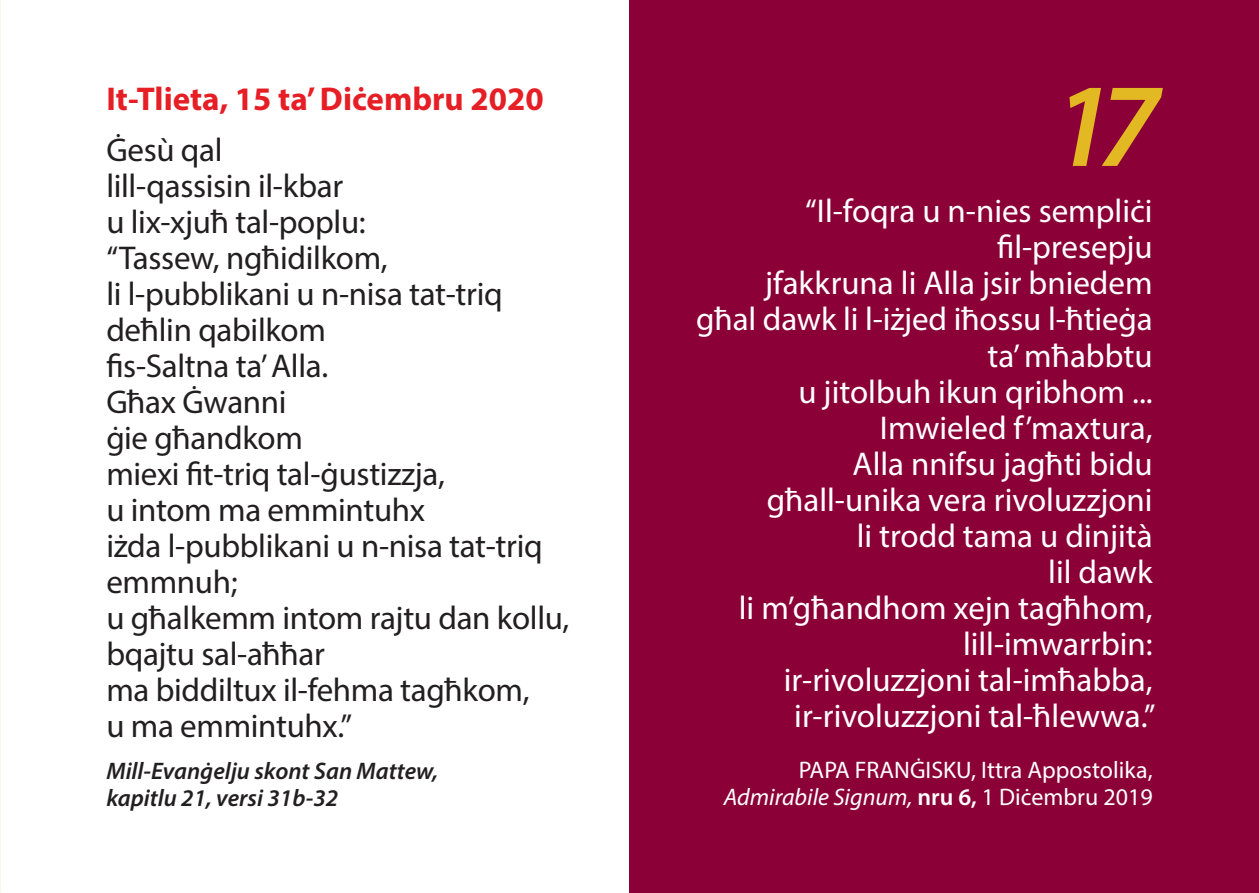
<style>
.page{position:relative;width:1259px;height:893px;background:#fff}
.page>*{position:absolute;margin:0;border:0;box-sizing:border-box;transform-origin:0 0}
.t1{font:italic 600 120px "Myriad Pro";color:#e3b923}
.t2{font:33px/36px "Myriad Pro";letter-spacing:-.01em;color:#231f20}
.t3{font:33px/36px "Myriad Pro";color:#fff;text-align:right}
.t4{font:700 33px "Myriad Pro";color:#e61e25}
.t5{font:italic 600 24px "Myriad Pro";color:#231f20}
.t6{font:italic 24px "Myriad Pro";color:#fff}
.t7{font:24px "Myriad Pro";color:#fff}
.s1{font-weight:600;font-style:normal}
.s2{font-style:normal}
</style>
<div class="page">
<div style="left:629px;top:0;width:630px;height:893px;background:#8b0036"></div>
<p class="t4" style="left:106px;top:77px;width:439px">It-Tlieta, 15 ta’ Diċembru 2020</p>
<p class="t2" style="left:106px;top:131px;width:118px">Ġesù qal</p>
<p class="t2" style="left:106px;top:167px;width:238px">lill-qassisin il-kbar</p>
<p class="t2" style="left:106px;top:203px;width:261px">u lix-xjuħ tal-poplu:</p>
<p class="t2" style="left:106px;top:239px;width:283px">“Tassew, ngħidilkom,</p>
<p class="t2" style="left:106px;top:275px;width:398px">li l-pubblikani u n-nisa tat-triq</p>
<p class="t2" style="left:106px;top:311px;width:221px">deħlin qabilkom</p>
<p class="t2" style="left:106px;top:347px;width:223px">fis-Saltna ta’ Alla.</p>
<p class="t2" style="left:106px;top:383px;width:182px">Għax Ġwanni</p>
<p class="t2" style="left:106px;top:419px;width:198px">ġie għandkom</p>
<p class="t2" style="left:106px;top:455px;width:340px">miexi fit-triq tal-ġustizzja,</p>
<p class="t2" style="left:106px;top:491px;width:320px">u intom ma emmintuhx</p>
<p class="t2" style="left:106px;top:527px;width:438px">iżda l-pubblikani u n-nisa tat-triq</p>
<p class="t2" style="left:106px;top:563px;width:133px">emmnuh;</p>
<p class="t2" style="left:106px;top:599px;width:464px">u għalkemm intom rajtu dan kollu,</p>
<p class="t2" style="left:106px;top:635px;width:220px">bqajtu sal-aħħar</p>
<p class="t2" style="left:106px;top:671px;width:425px">ma biddiltux il-fehma tagħkom, u ma emmintuhx.”</p>
<p class="t5" style="left:106px;top:755px;width:333px">Mill-Evanġelju skont San Mattew,</p>
<p class="t5" style="left:106px;top:782px;width:233px">kapitlu 21, versi 31b-32</p>
<p class="t1" style="left:1051px;top:49px;width:110px">17</p>
<p class="t3" style="left:805px;top:193px;width:349px">“Il-foqra u n-nies sempliċi</p>
<p class="t3" style="left:997px;top:229px;width:157px">fil-presepju</p>
<p class="t3" style="left:765px;top:265px;width:389px">jfakkruna li Alla jsir bniedem</p>
<p class="t3" style="left:696px;top:301px;width:458px">għal dawk li l-iżjed iħossu l-ħtieġa</p>
<p class="t3" style="left:987px;top:337px;width:167px">ta’ mħabbtu</p>
<p class="t3" style="left:798px;top:373px;width:356px">u jitolbuh ikun qribhom ...</p>
<p class="t3" style="left:880px;top:409px;width:274px">Imwieled f’maxtura,</p>
<p class="t3" style="left:852px;top:445px;width:301px">Alla nnifsu jagħti bidu</p>
<p class="t3" style="left:766px;top:481px;width:387px">għall-unika vera rivoluzzjoni li trodd tama u dinjità</p>
<p class="t3" style="left:1048px;top:553px;width:106px">lil dawk</p>
<p class="t3" style="left:739px;top:589px;width:415px">li m’għandhom xejn tagħhom,</p>
<p class="t3" style="left:963px;top:625px;width:191px">lill-imwarrbin:</p>
<p class="t3" style="left:784px;top:661px;width:373px;text-align:center">ir-rivoluzzjoni tal-imħabba, ir-rivoluzzjoni tal-ħlewwa.”</p>
<p class="t7" style="left:799px;top:755px;width:355px">PAPA FRANĠISKU, Ittra Appostolika,</p>
<p class="t6" style="left:724px;top:782px;width:430px">Admirabile Signum, <span class="s1">nru 6,</span> <span class="s2">1 Diċembru 2019</span></p>
</div>
